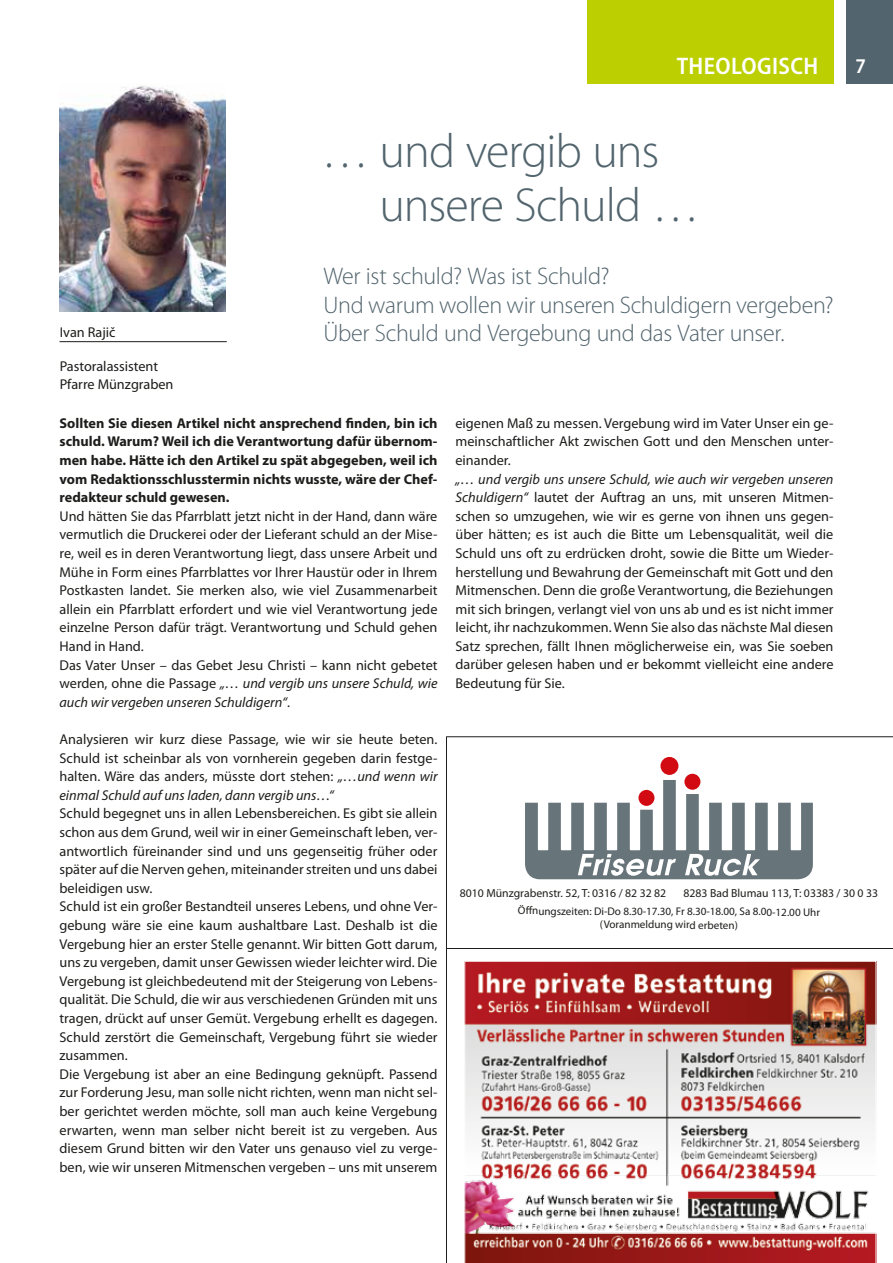
<style>
.page{position:relative;width:893px;height:1263px;background:#fff}
.page>*{position:absolute;margin:0;border:0;box-sizing:border-box;transform-origin:0 0}
.t1{font:300 48px/54px "Myriad Pro";letter-spacing:-.02em;color:#52646d}
.t2{font:300 24px/28.8px "Myriad Pro";letter-spacing:-.015em;color:#52646d}
.t3{font:600 semi-condensed 24px "Myriad Pro";letter-spacing:.015em;color:#fff}
.t4{font:600 semi-condensed 21px "Myriad Pro";color:#fff}
.t5{font:14.25px/18.6px "Myriad Pro";color:#1d1d1b}
.t6{font:700 14.25px/18.6px "Myriad Pro";color:#1d1d1b;text-align:justify}
.t7{font:11.7px "Myriad Pro";color:#1d1d1b}
.t8{font:11.1px/13.4px "Myriad Pro";letter-spacing:-.005em;color:#1d1d1b;text-align:center}
.s1{font-style:italic}
</style>
<div class="page">
<hr style="left:60px;top:341px;width:167px;height:1px;background:#1d1d1b">
<img style="left:60px;top:85px;width:165px;height:226px">
<div style="left:846px;top:0;width:47px;height:83px;background:#52646d"></div>
<div style="left:587px;top:0;width:246px;height:83px;background:#bccf00"></div>
<svg style="left:465px;top:961px;width:411px;height:302px"></svg>
<div style="left:660px;top:757px;width:18px;height:18px;background:#d20a11;border-radius:50%"></div>
<div style="left:684px;top:774px;width:16px;height:16px;background:#d20a11;border-radius:50%"></div>
<svg style="left:525px;top:780px;width:288px;height:99px"></svg>
<hr style="left:446px;top:737px;width:1px;height:526px;background:#1d1d1b">
<hr style="left:446px;top:948px;width:447px;height:1px;background:#1d1d1b">
<hr style="left:446px;top:736px;width:447px;height:1px;background:#1d1d1b">
<h2 class="t3" style="left:677px;top:52px;width:143px">THEOLOGISCH</h2>
<h3 class="t4" style="left:855px;top:55px;width:12px">7</h3>
<h1 class="t1" style="left:379px;top:125px;width:322px;text-indent:-58px">… und vergib uns unsere Schuld …</h1>
<h2 class="t2" style="left:323px;top:262px;width:512px">Wer ist schuld? Was ist Schuld?<br>Und warum wollen wir unseren Schuldigern vergeben?<br>Über Schuld und Vergebung und das Vater unser.</h2>
<p class="t5" style="left:60px;top:323px;width:58px">Ivan Rajič</p>
<p class="t5" style="left:60px;top:358px;width:115px;line-height:17.1px">Pastoralassistent<br>Pfarre Münzgraben</p>
<p class="t6" style="left:60px;top:414px;width:379px">Sollten Sie diesen Artikel nicht ansprechend finden, bin ich schuld. Warum? Weil ich die Verantwortung dafür übernom&shy;men habe. Hätte ich den Artikel zu spät abgegeben, weil ich vom Redaktionsschlusstermin nichts wusste, wäre der Chef&shy;redakteur schuld gewesen.</p>
<p class="t5" style="left:60px;top:507px;width:379px">Und hätten Sie das Pfarrblatt jetzt nicht in der Hand, dann wäre vermutlich die Druckerei oder der Lieferant schuld an der Mise&shy;re, weil es in deren Verantwortung liegt, dass unsere Arbeit und Mühe in Form eines Pfarrblattes vor Ihrer Haustür oder in Ihrem Postkasten landet. Sie merken also, wie viel Zusammenarbeit allein ein Pfarrblatt erfordert und wie viel Verantwortung jede einzelne Person dafür trägt. Verantwortung und Schuld gehen Hand in Hand.<br>Das Vater Unser – das Gebet Jesu Christi – kann nicht gebetet werden, ohne die Passage <span class="s1">„… und vergib uns unsere Schuld, wie auch wir vergeben unseren Schuldigern“</span>.</p>
<p class="t5" style="left:60px;top:730px;width:379px;text-align:justify">Analysieren wir kurz diese Passage, wie wir sie heute beten.<br>Schuld ist scheinbar als von vornherein gegeben darin festge&shy;halten. Wäre das anders, müsste dort stehen: <span class="s1">„…und wenn wir einmal Schuld auf uns laden, dann vergib uns…“</span></p>
<p class="t5" style="left:60px;top:805px;width:379px">Schuld begegnet uns in allen Lebensbereichen. Es gibt sie allein schon aus dem Grund, weil wir in einer Gemeinschaft leben, ver&shy;antwortlich füreinander sind und uns gegenseitig früher oder später auf die Nerven gehen, miteinander streiten und uns dabei beleidigen usw.<br>Schuld ist ein großer Bestandteil unseres Lebens, und ohne Ver&shy;gebung wäre sie eine kaum aushaltbare Last. Deshalb ist die Vergebung hier an erster Stelle genannt. Wir bitten Gott darum, uns zu vergeben, damit unser Gewissen wieder leichter wird. Die Vergebung ist gleichbedeutend mit der Steigerung von Lebens&shy;qualität. Die Schuld, die wir aus verschiedenen Gründen mit uns tragen, drückt auf unser Gemüt. Vergebung erhellt es dagegen.<br>Schuld zerstört die Gemeinschaft, Vergebung führt sie wieder zusammen.<br>Die Vergebung ist aber an eine Bedingung geknüpft. Passend zur Forderung Jesu, man solle nicht richten, wenn man nicht sel&shy;ber gerichtet werden möchte, soll man auch keine Vergebung erwarten, wenn man selber nicht bereit ist zu vergeben. Aus diesem Grund bitten wir den Vater uns genauso viel zu verge&shy;ben, wie wir unseren Mitmenschen vergeben – uns mit unserem</p>
<p class="t5" style="left:455px;top:414px;width:379px;text-align:justify">eigenen Maß zu messen. Vergebung wird im Vater Unser ein ge&shy;meinschaftlicher Akt zwischen Gott und den Menschen unter&shy;einander.</p>
<p class="t5" style="left:455px;top:470px;width:379px;text-align:justify"><span class="s1">„… und vergib uns unsere Schuld, wie auch wir vergeben unseren Schuldigern“</span> lautet der Auftrag an uns, mit unseren Mitmen&shy;schen so umzugehen, wie wir es gerne von ihnen uns gegen&shy;über hätten; es ist auch die Bitte um Lebensqualität, weil die Schuld uns oft zu erdrücken droht, sowie die Bitte um Wieder&shy;herstellung und Bewahrung der Gemeinschaft mit Gott und den Mitmenschen. Denn die große Verantwortung, die Beziehungen mit sich bringen, verlangt viel von uns ab und es ist nicht immer leicht, ihr nachzukommen. Wenn Sie also das nächste Mal diesen Satz sprechen, fällt Ihnen möglicherweise ein, was Sie soeben darüber gelesen haben und er bekommt vielleicht eine andere Bedeutung für Sie.</p>
<p class="t7" style="left:460px;top:887px;width:208px">8010 Münzgrabenstr. 52, T: 0316 / 82 32 82</p>
<p class="t7" style="left:684px;top:887px;width:196px">8283 Bad Blumau 113, T: 03383 / 30 0 33</p>
<p class="t8" style="left:518px;top:905px;width:304px">Öffnungszeiten: Di-Do 8.30-17.30, Fr 8.30-18.00, Sa 8.00-12.00 Uhr (Voranmeldung wird erbeten)</p>
</div>
